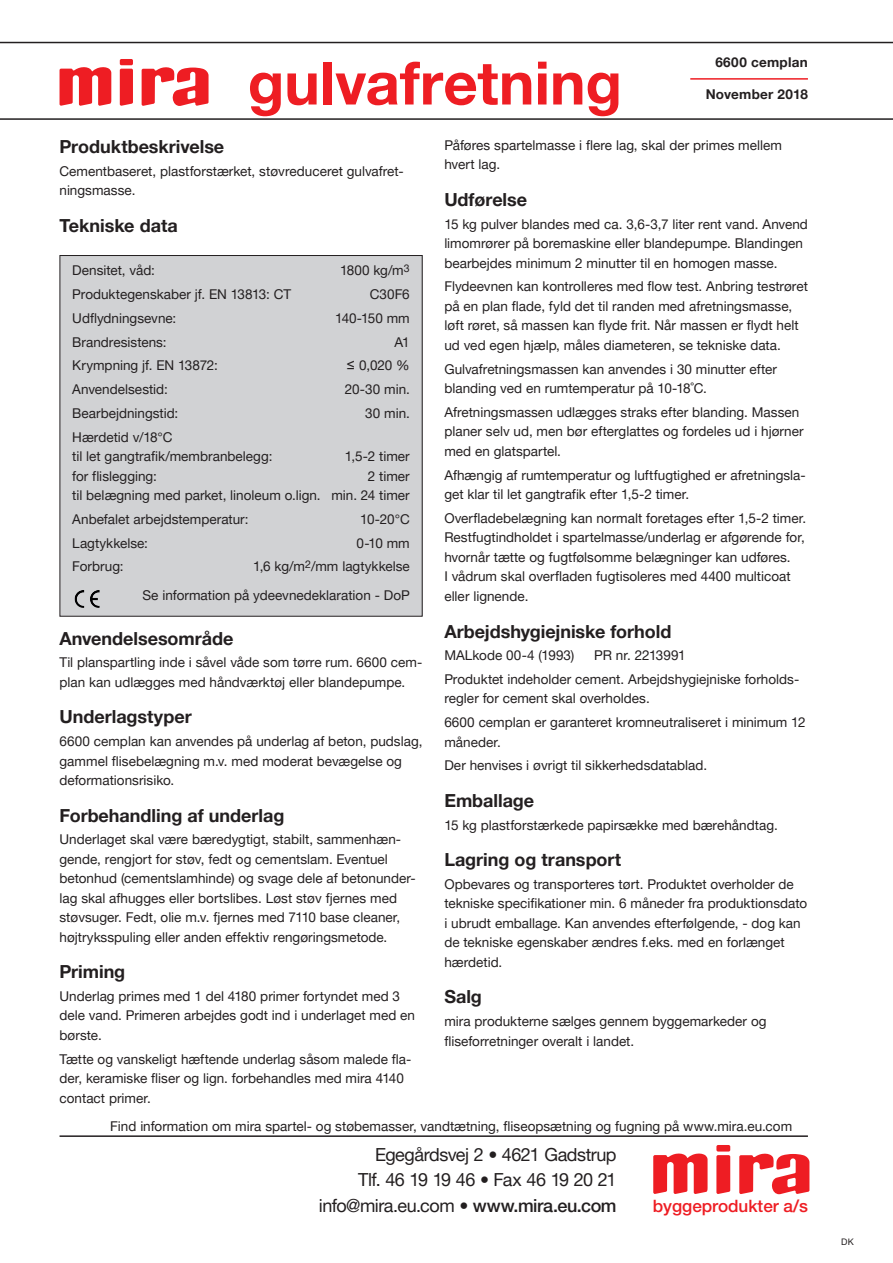
<style>
.page{position:relative;width:893px;height:1263px;background:#fff}
.page>*{position:absolute;margin:0;border:0;box-sizing:border-box;transform-origin:0 0}
.t1{font:700 60px "Helvetica Neue LT Pro";color:#ee1d23}
.t2{font:700 18px "Helvetica Neue LT Pro";color:#231f20}
.t3{font:18px/25.2px "Helvetica Neue LT Pro";letter-spacing:-.025em;color:#231f20;text-align:right}
.t4{font:500 17.1px "Helvetica Neue LT Pro";color:#ee1d23}
.t5{font:13.5px/19.5px "Helvetica Neue LT Pro";color:#231f20}
.t6{font:700 13.5px "Helvetica Neue LT Pro";letter-spacing:.02em;color:#231f20}
.t7{font:9px "Helvetica Neue LT Pro";color:#231f20}
.s1{font-family:"Arial";font-size:14.25px}
.s2{font-weight:500}
</style>
<div class="page">
<div style="left:60px;top:255px;width:362px;height:361px;background:#d1d2d4"></div>
<div style="left:60px;top:255px;width:363px;height:362px;border:1px solid #231f20"></div>
<hr style="left:60px;top:1135px;width:748px;height:2px;background:#231f20">
<img style="left:75px;top:590px;width:25px;height:18px">
<svg style="left:716px;top:1155px;width:14px;height:39px"></svg>
<div style="left:716px;top:1145px;width:14px;height:6px;background:#ee1d23;border-radius:2px"></div>
<svg style="left:653px;top:1153px;width:55px;height:41px"></svg>
<svg style="left:739px;top:1153px;width:70px;height:41px"></svg>
<hr style="left:0;top:118px;width:893px;height:2px;background:#231f20">
<hr style="left:0;top:42px;width:893px;height:1px;background:#231f20">
<svg style="left:120px;top:69px;width:13px;height:37px"></svg>
<div style="left:120px;top:59px;width:13px;height:6px;background:#ee1d23;border-radius:2px"></div>
<svg style="left:60px;top:67px;width:52px;height:39px"></svg>
<svg style="left:142px;top:67px;width:67px;height:39px"></svg>
<hr style="left:690px;top:78px;width:118px;height:2px;background:#ee1d23">
<h1 class="t1" style="left:248px;top:46px;width:376px">gulvafretning</h1>
<p class="t6" style="left:715px;top:53px;width:94px">6600 cemplan</p>
<p class="t6" style="left:706px;top:86px;width:104px">November 2018</p>
<h2 class="t2" style="left:60px;top:136px;width:166px">Produktbeskrivelse</h2>
<p class="t5" style="left:60px;top:161px;width:346px">Cementbaseret, plastforstærket, støvreduceret gulvafret&shy;ningsmasse.</p>
<h2 class="t2" style="left:60px;top:214px;width:120px">Tekniske data</h2>
<p class="t5" style="left:72px;top:261px;width:84px">Densitet, våd:</p>
<p class="t5" style="left:340px;top:261px;width:71px">1800 kg/m<sup>3</sup></p>
<p class="t5" style="left:72px;top:284px;width:220px">Produktegenskaber jf. EN 13813: CT</p>
<p class="t5" style="left:370px;top:284px;width:42px">C30F6</p>
<p class="t5" style="left:72px;top:308px;width:105px">Udflydningsevne:</p>
<p class="t5" style="left:335px;top:308px;width:76px">140-150 mm</p>
<p class="t5" style="left:72px;top:332px;width:96px">Brandresistens:</p>
<p class="t5" style="left:395px;top:332px;width:17px">A1</p>
<p class="t5" style="left:72px;top:356px;width:147px">Krympning jf. EN 13872:</p>
<p class="t5" style="left:347px;top:356px;width:64px"><span class="s1">≤</span> 0,020 %</p>
<p class="t5" style="left:72px;top:379px;width:97px">Anvendelsestid:</p>
<p class="t5" style="left:345px;top:379px;width:67px">20-30 min.</p>
<p class="t5" style="left:72px;top:403px;width:108px">Bearbejdningstid:</p>
<p class="t5" style="left:365px;top:403px;width:46px">30 min.</p>
<p class="t5" style="left:72px;top:427px;width:202px">Hærdetid v/18°C<br>til let gangtrafik/membranbelegg:</p>
<p class="t5" style="left:345px;top:446px;width:67px">1,5-2 timer</p>
<p class="t5" style="left:72px;top:466px;width:86px">for flislegging:</p>
<p class="t5" style="left:72px;top:466px;width:339px;text-align:right">2 timer<br>til belægning med parket, linoleum o.lign. min. 24 timer</p>
<p class="t5" style="left:72px;top:509px;width:178px">Anbefalet arbejdstemperatur:</p>
<p class="t5" style="left:360px;top:509px;width:51px">10-20°C</p>
<p class="t5" style="left:72px;top:533px;width:77px">Lagtykkelse:</p>
<p class="t5" style="left:357px;top:533px;width:55px">0-10 mm</p>
<p class="t5" style="left:72px;top:556px;width:53px">Forbrug:</p>
<p class="t5" style="left:143px;top:552px;width:269px;line-height:28.5px;text-align:right">1,6 kg/m<sup>2</sup>/mm lagtykkelse<br>Se information på ydeevnedeklaration - DoP</p>
<h2 class="t2" style="left:60px;top:627px;width:175px">Anvendelsesområde</h2>
<p class="t5" style="left:60px;top:652px;width:364px">Til planspartling inde i såvel våde som tørre rum. 6600 cem&shy;plan kan udlægges med håndværktøj eller blandepumpe.</p>
<h2 class="t2" style="left:60px;top:706px;width:134px">Underlagstyper</h2>
<p class="t5" style="left:60px;top:731px;width:364px">6600 cemplan kan anvendes på underlag af beton, pudslag, gammel flisebelægning m.v. med moderat bevægelse og deformationsrisiko.</p>
<h2 class="t2" style="left:60px;top:804px;width:226px">Forbehandling af underlag</h2>
<p class="t5" style="left:60px;top:829px;width:358px">Underlaget skal være bæredygtigt, stabilt, sammenhæn&shy;gende, rengjort for støv, fedt og cementslam. Eventuel betonhud (cementslamhinde) og svage dele af betonunder&shy;lag skal afhugges eller bortslibes. Løst støv fjernes med støvsuger. Fedt, olie m.v. fjernes med 7110 base cleaner, højtryksspuling eller anden effektiv rengøringsmetode.</p>
<h2 class="t2" style="left:60px;top:961px;width:67px">Priming</h2>
<p class="t5" style="left:60px;top:986px;width:357px">Underlag primes med 1 del 4180 primer fortyndet med 3 dele vand. Primeren arbejdes godt ind i underlaget med en børste.</p>
<p class="t5" style="left:60px;top:1049px;width:353px">Tætte og vanskeligt hæftende underlag såsom malede fla&shy;der, keramiske fliser og lign. forbehandles med mira 4140 contact primer.</p>
<p class="t5" style="left:444px;top:135px;width:339px">Påføres spartelmasse i flere lag, skal der primes mellem hvert lag.</p>
<h2 class="t2" style="left:444px;top:188px;width:84px">Udførelse</h2>
<p class="t5" style="left:444px;top:214px;width:365px">15 kg pulver blandes med ca. 3,6-3,7 liter rent vand. Anvend limomrører på boremaskine eller blandepumpe. Blandingen bearbejdes minimum 2 minutter til en homogen masse.</p>
<p class="t5" style="left:444px;top:277px;width:365px">Flydeevnen kan kontrolleres med flow test. Anbring testrøret på en plan flade, fyld det til randen med afretningsmasse, løft røret, så massen kan flyde frit. Når massen er flydt helt ud ved egen hjælp, måles diameteren, se tekniske data.</p>
<p class="t5" style="left:444px;top:359px;width:334px">Gulvafretningsmassen kan anvendes i 30 minutter efter blanding ved en rumtemperatur på 10-18˚C.</p>
<p class="t5" style="left:444px;top:402px;width:361px">Afretningsmassen udlægges straks efter blanding. Massen planer selv ud, men bør efterglattes og fordeles ud i hjørner med en glatspartel.</p>
<p class="t5" style="left:444px;top:465px;width:363px">Afhængig af rumtemperatur og luftfugtighed er afretningsla&shy;get klar til let gangtrafik efter 1,5-2 timer.</p>
<p class="t5" style="left:444px;top:508px;width:363px">Overfladebelægning kan normalt foretages efter 1,5-2 timer.<br>Restfugtindholdet i spartelmasse/underlag er afgørende for, hvornår tætte og fugtfølsomme belægninger kan udføres.<br>I vådrum skal overfladen fugtisoleres med 4400 multicoat eller lignende.</p>
<h2 class="t2" style="left:444px;top:620px;width:228px">Arbejdshygiejniske forhold</h2>
<p class="t5" style="left:444px;top:645px;width:132px">MALkode 00-4 (1993)</p>
<p class="t5" style="left:444px;top:643px;width:356px;line-height:23.7px;text-indent:150px">PR nr. 2213991<br>Produktet indeholder cement. Arbejdshygiejniske forholds-</p>
<p class="t5" style="left:444px;top:686px;width:363px;line-height:23.7px">regler for cement skal overholdes.<br>6600 cemplan er garanteret kromneutraliseret i minimum 12</p>
<p class="t5" style="left:444px;top:730px;width:264px;line-height:23.7px">måneder.<br>Der henvises i øvrigt til sikkerhedsdatablad.</p>
<h2 class="t2" style="left:444px;top:789px;width:91px">Emballage</h2>
<p class="t5" style="left:444px;top:815px;width:335px">15 kg plastforstærkede papirsække med bærehåndtag.</p>
<h2 class="t2" style="left:444px;top:849px;width:178px">Lagring og transport</h2>
<p class="t5" style="left:444px;top:874px;width:364px">Opbevares og transporteres tørt. Produktet overholder de tekniske specifikationer min. 6 måneder fra produktionsdato i ubrudt emballage. Kan anvendes efterfølgende, - dog kan de tekniske egenskaber ændres f.eks. med en forlænget hærdetid.</p>
<h2 class="t2" style="left:444px;top:986px;width:39px">Salg</h2>
<p class="t5" style="left:444px;top:1011px;width:324px">mira produkterne sælges gennem byggemarkeder og fliseforretninger overalt i landet.</p>
<p class="t5" style="left:110px;top:1116px;width:683px">Find information om mira spartel- og støbemasser, vandtætning, fliseopsætning og fugning på www.mira.eu.com</p>
<h2 class="t3" style="left:319px;top:1141px;width:299px">Egegårdsvej 2 • 4621 Gadstrup<br>Tlf. 46 19 19 46 • Fax 46 19 20 21 info@mira.eu.com • <span class="s2">www.mira.eu.com</span></h2>
<p class="t4" style="left:653px;top:1195px;width:157px">byggeprodukter a/s</p>
<p class="t7" style="left:841px;top:1236px;width:14px">DK</p>
</div>
